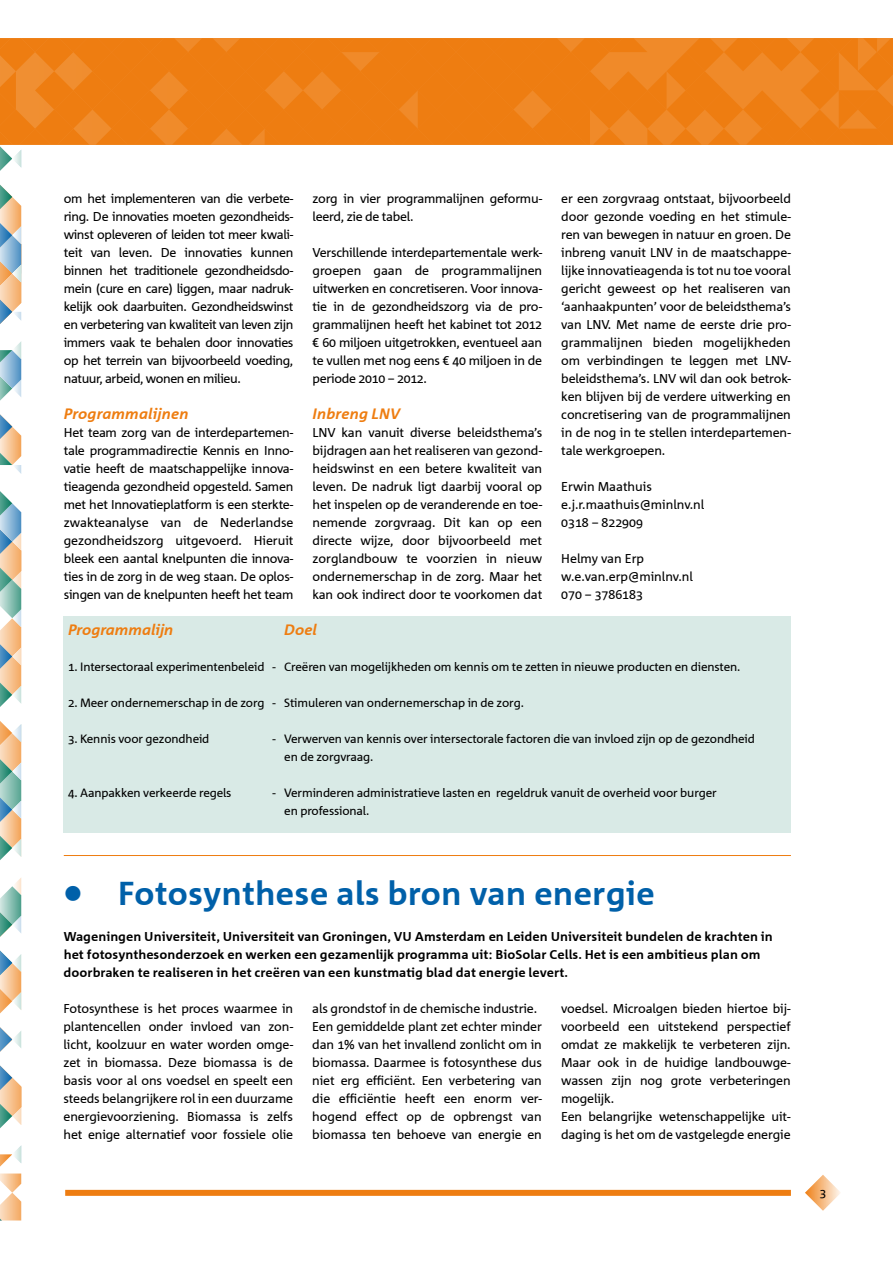
<style>
.page{position:relative;width:893px;height:1263px;background:#fff}
.page>*{position:absolute;margin:0;border:0;box-sizing:border-box;transform-origin:0 0}
.t1{font:700 33px "Agrofont";color:#0060a9}
.t2{font:italic 700 15px "Agrofont";color:#ee7d11}
.t3{font:12.75px/18px "Agrofont";letter-spacing:-.01em;color:#000;text-align:justify}
.t4{font:700 12.75px/18px "Agrofont";color:#000}
.t5{font:12px/18px "Agrofont";letter-spacing:-.01em;color:#000}
</style>
<div class="page">
<svg style="left:805px;top:1175px;width:36px;height:36px"></svg>
<div style="left:65px;top:1190px;width:726px;height:6px;background:#ee7d11"></div>
<svg style="left:0;top:1065px;width:21px;height:63px"></svg>
<svg style="left:0;top:1027px;width:21px;height:25px"></svg>
<svg style="left:0;top:414px;width:21px;height:60px"></svg>
<svg style="left:0;top:185px;width:21px;height:139px"></svg>
<svg style="left:0;top:721px;width:21px;height:139px"></svg>
<svg style="left:0;top:342px;width:21px;height:59px"></svg>
<svg style="left:0;top:1173px;width:21px;height:47px"></svg>
<svg style="left:0;top:878px;width:21px;height:59px"></svg>
<svg style="left:0;top:1146px;width:21px;height:20px"></svg>
<svg style="left:0;top:951px;width:21px;height:62px"></svg>
<svg style="left:0;top:491px;width:21px;height:216px"></svg>
<svg style="left:0;top:38px;width:893px;height:133px"></svg>
<div style="left:64px;top:617px;width:727px;height:216px;background:#d9eae6"></div>
<hr style="left:64px;top:855px;width:727px;height:1px;background:#ee7d11">
<p class="t3" style="left:64px;top:190px;width:231px">om het implementeren van die verbete&shy;ring. De innovaties moeten gezondheids&shy;winst opleveren of leiden tot meer kwali&shy;teit van leven. De innovaties kunnen binnen het traditionele gezondheidsdo&shy;mein (cure en care) liggen, maar nadruk&shy;kelijk ook daarbuiten. Gezondheidswinst en verbetering van kwaliteit van leven zijn immers vaak te behalen door innovaties op het terrein van bijvoorbeeld voeding, natuur, arbeid, wonen en milieu.</p>
<p class="t2" style="left:64px;top:405px;width:126px">Programmalijnen</p>
<p class="t3" style="left:64px;top:424px;width:231px">Het team zorg van de interdepartemen&shy;tale programmadirectie Kennis en Inno&shy;vatie heeft de maatschappelijke innova&shy;tieagenda gezondheid opgesteld. Samen met het Innovatieplatform is een sterkte&shy;zwakteanalyse van de Nederlandse gezondheidszorg uitgevoerd. Hieruit bleek een aantal knelpunten die innova&shy;ties in de zorg in de weg staan. De oplos&shy;singen van de knelpunten heeft het team</p>
<p class="t3" style="left:313px;top:190px;width:231px">zorg in vier programmalijnen geformu&shy;leerd, zie de tabel.</p>
<p class="t3" style="left:313px;top:244px;width:231px">Verschillende interdepartementale werk&shy;groepen gaan de programmalijnen uitwerken en concretiseren. Voor innova&shy;tie in de gezondheidszorg via de pro&shy;grammalijnen heeft het kabinet tot 2012 € 60 miljoen uitgetrokken, eventueel aan te vullen met nog eens € 40 miljoen in de periode 2010 – 2012.</p>
<p class="t2" style="left:313px;top:405px;width:89px">Inbreng LNV</p>
<p class="t3" style="left:313px;top:424px;width:231px">LNV kan vanuit diverse beleidsthema’s bijdragen aan het realiseren van gezond&shy;heidswinst en een betere kwaliteit van leven. De nadruk ligt daarbij vooral op het inspelen op de veranderende en toe&shy;nemende zorgvraag. Dit kan op een directe wijze, door bijvoorbeeld met zorglandbouw te voorzien in nieuw ondernemerschap in de zorg. Maar het kan ook indirect door te voorkomen dat</p>
<p class="t3" style="left:561px;top:190px;width:231px">er een zorgvraag ontstaat, bijvoorbeeld door gezonde voeding en het stimule&shy;ren van bewegen in natuur en groen. De inbreng vanuit LNV in de maatschappe&shy;lijke innovatieagenda is tot nu toe vooral gericht geweest op het realiseren van ‘aanhaakpunten’ voor de beleidsthema’s van LNV. Met name de eerste drie pro&shy;grammalijnen bieden mogelijkheden om verbindingen te leggen met LNV&shy;beleidsthema’s. LNV wil dan ook betrok&shy;ken blijven bij de verdere uitwerking en concretisering van de programmalijnen in de nog in te stellen interdepartemen&shy;tale werkgroepen.</p>
<p class="t3" style="left:561px;top:478px;width:145px;text-align:left">Erwin Maathuis e.j.r.maathuis@minlnv.nl<br>0318 – 822909</p>
<p class="t3" style="left:561px;top:550px;width:133px;text-align:left">Helmy van Erp w.e.van.erp@minlnv.nl<br>070 – 3786183</p>
<p class="t2" style="left:68px;top:621px;width:107px">Programmalijn</p>
<p class="t2" style="left:284px;top:621px;width:34px">Doel</p>
<p class="t5" style="left:68px;top:658px;width:674px">1. Intersectoraal experimentenbeleid - Creëren van mogelijkheden om kennis om te zetten in nieuwe producten en diensten.</p>
<p class="t5" style="left:68px;top:694px;width:457px">2. Meer ondernemerschap in de zorg - Stimuleren van ondernemerschap in de zorg.</p>
<p class="t5" style="left:68px;top:730px;width:143px">3. Kennis voor gezondheid</p>
<p class="t5" style="left:284px;top:730px;width:472px;text-indent:-12px">- Verwerven van kennis over intersectorale factoren die van invloed zijn op de gezondheid en de zorgvraag.</p>
<p class="t5" style="left:68px;top:784px;width:165px">4. Aanpakken verkeerde regels</p>
<p class="t5" style="left:284px;top:784px;width:434px;text-indent:-12px">- Verminderen administratieve lasten en regeldruk vanuit de overheid voor burger en professional.</p>
<h1 class="t1" style="left:64px;top:875px;width:593px">• Fotosynthese als bron van energie</h1>
<p class="t4" style="left:64px;top:928px;width:711px">Wageningen Universiteit, Universiteit van Groningen, VU Amsterdam en Leiden Universiteit bundelen de krachten in het fotosynthesonderzoek en werken een gezamenlijk programma uit: BioSolar Cells. Het is een ambitieus plan om doorbraken te realiseren in het creëren van een kunstmatig blad dat energie levert.</p>
<p class="t3" style="left:64px;top:1000px;width:231px">Fotosynthese is het proces waarmee in plantencellen onder invloed van zon&shy;licht, koolzuur en water worden omge&shy;zet in biomassa. Deze biomassa is de basis voor al ons voedsel en speelt een steeds belangrijkere rol in een duurzame energievoorziening. Biomassa is zelfs het enige alternatief voor fossiele olie</p>
<p class="t3" style="left:312px;top:1000px;width:231px;text-align:left">als grondstof in de chemische industrie.<br>Een gemiddelde plant zet echter minder dan 1% van het invallend zonlicht om in biomassa. Daarmee is fotosynthese dus niet erg efficiënt. Een verbetering van die efficiëntie heeft een enorm ver&shy;hogend effect op de opbrengst van biomassa ten behoeve van energie en</p>
<p class="t3" style="left:561px;top:1000px;width:231px;text-align:left">voedsel. Microalgen bieden hiertoe bij&shy;voorbeeld een uitstekend perspectief omdat ze makkelijk te verbeteren zijn.<br>Maar ook in de huidige landbouwge&shy;wassen zijn nog grote verbeteringen mogelijk.<br>Een belangrijke wetenschappelijke uit&shy;daging is het om de vastgelegde energie</p>
<p class="t5" style="left:820px;top:1184px;width:8px">3</p>
</div>
